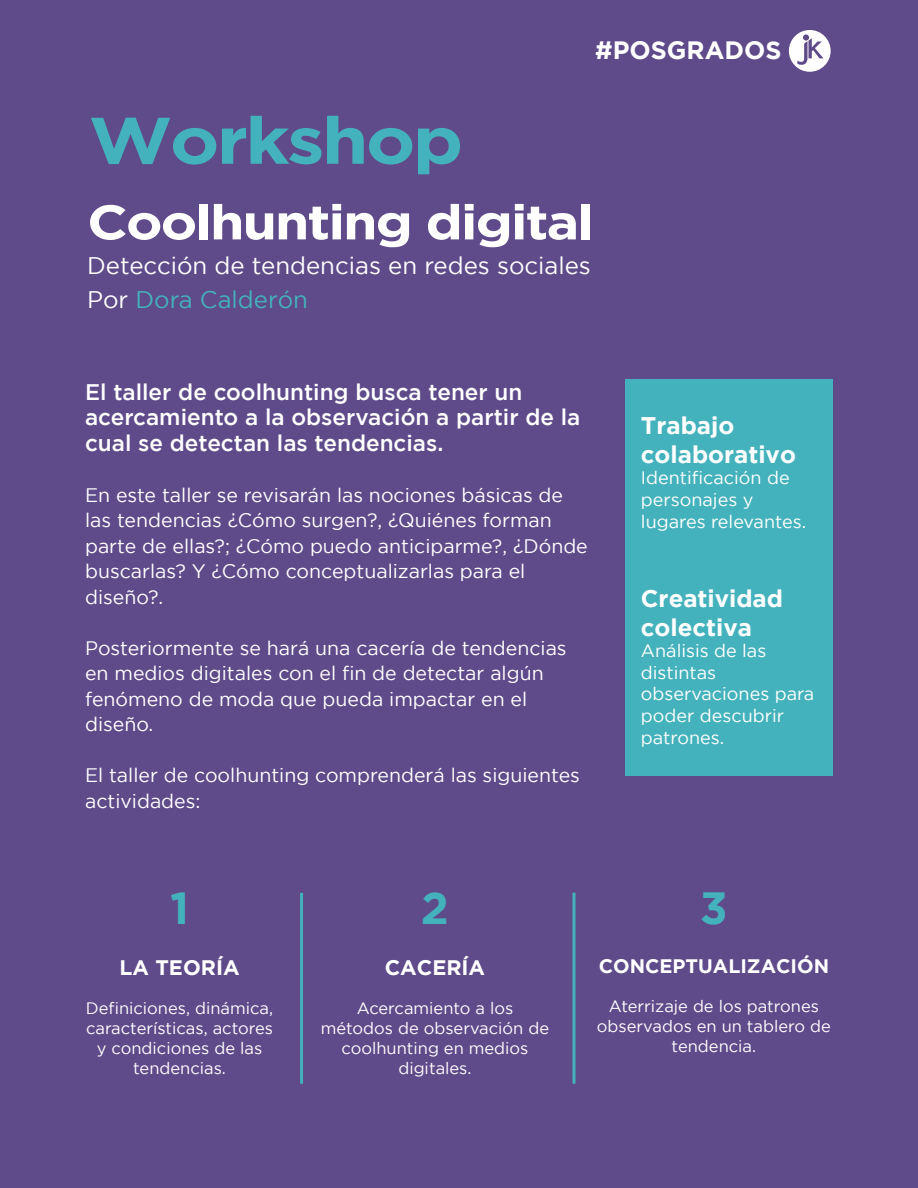
<style>
.page{position:relative;width:918px;height:1188px;background:#5f4a8a}
.page>*{position:absolute;margin:0;border:0;box-sizing:border-box;transform-origin:0 0}
.t1{font:700 65.85px "Gotham";letter-spacing:-.035em;color:#44b2bc;scale:1.14 1}
.t2{font:700 48.6px "Gotham";letter-spacing:-.035em;color:#fff;scale:1.14 1}
.t3{font:700 45px "Gotham";color:#44b2bc}
.t4{font:700 25.05px "Gotham";color:#fff}
.t5{font:24px/34.5px "Gotham";color:#fff}
.t6{font:700 24px/28.8px "Gotham";color:#fff}
.t7{font:500 22.5px/25.5px "Gotham";color:#fff}
.t8{font:700 21px "Gotham";color:#fff}
.t9{font:19.5px/25.5px "Gotham";color:#fff}
.t10{font:700 19.5px "Gotham";color:#fff}
.t11{font:18px/21.6px "Gotham";color:#fff}
.t12{font:16.5px/19.8px "Gotham";color:#fff;text-align:center}
.s1{color:#44b2bc}
</style>
<div class="page">
<svg style="left:789px;top:30px;width:42px;height:42px"></svg>
<div style="left:625px;top:379px;width:208px;height:397px;background:#44b2bc"></div>
<hr style="left:300px;top:893px;width:3px;height:191px;background:#44b2bc">
<hr style="left:572px;top:893px;width:3px;height:191px;background:#44b2bc">
<h1 class="t1" style="left:89px;top:102px;width:330px">Workshop</h1>
<p class="t4" style="left:595px;top:36px;width:188px">#POSGRADOS</p>
<h2 class="t2" style="left:87px;top:194px;width:446px">Coolhunting digital</h2>
<p class="t5" style="left:87px;top:248px;width:505px">Detección de tendencias en redes sociales<br>Por <span class="s1">Dora Calderón</span></p>
<p class="t7" style="left:85px;top:378px;width:497px">El taller de coolhunting busca tener un acercamiento a la observación a partir de la cual se detectan las tendencias.</p>
<p class="t9" style="left:85px;top:482px;width:504px">En este taller se revisarán las nociones básicas de las tendencias ¿Cómo surgen?, ¿Quiénes forman parte de ellas?; ¿Cómo puedo anticiparme?, ¿Dónde buscarlas? Y ¿Cómo conceptualizarlas para el diseño?.</p>
<p class="t9" style="left:85px;top:635px;width:483px">Posteriormente se hará una cacería de tendencias en medios digitales con el fin de detectar algún fenómeno de moda que pueda impactar en el diseño.</p>
<p class="t9" style="left:85px;top:762px;width:496px">El taller de coolhunting comprenderá las siguientes actividades:</p>
<p class="t6" style="left:641px;top:410px;width:157px">Trabajo colaborativo</p>
<p class="t11" style="left:641px;top:467px;width:167px">Identificación de personajes y lugares relevantes.</p>
<p class="t6" style="left:641px;top:583px;width:144px">Creatividad colectiva</p>
<p class="t11" style="left:641px;top:640px;width:175px">Análisis de las distintas observaciones para poder descubrir patrones.</p>
<h3 class="t3" style="left:170px;top:882px;width:20px">1</h3>
<p class="t8" style="left:119px;top:955px;width:122px">LA TEORÍA</p>
<p class="t12" style="left:86px;top:998px;width:189px">Definiciones, dinámica, características, actores y condiciones de las tendencias.</p>
<h3 class="t3" style="left:421px;top:882px;width:30px">2</h3>
<p class="t8" style="left:385px;top:955px;width:102px">CACERÍA</p>
<p class="t12" style="left:321px;top:998px;width:230px">Acercamiento a los métodos de observación de coolhunting en medios digitales.</p>
<h3 class="t3" style="left:700px;top:882px;width:29px">3</h3>
<p class="t10" style="left:599px;top:955px;width:232px">CONCEPTUALIZACIÓN</p>
<p class="t12" style="left:597px;top:996px;width:235px">Aterrizaje de los patrones observados en un tablero de tendencia.</p>
</div>
